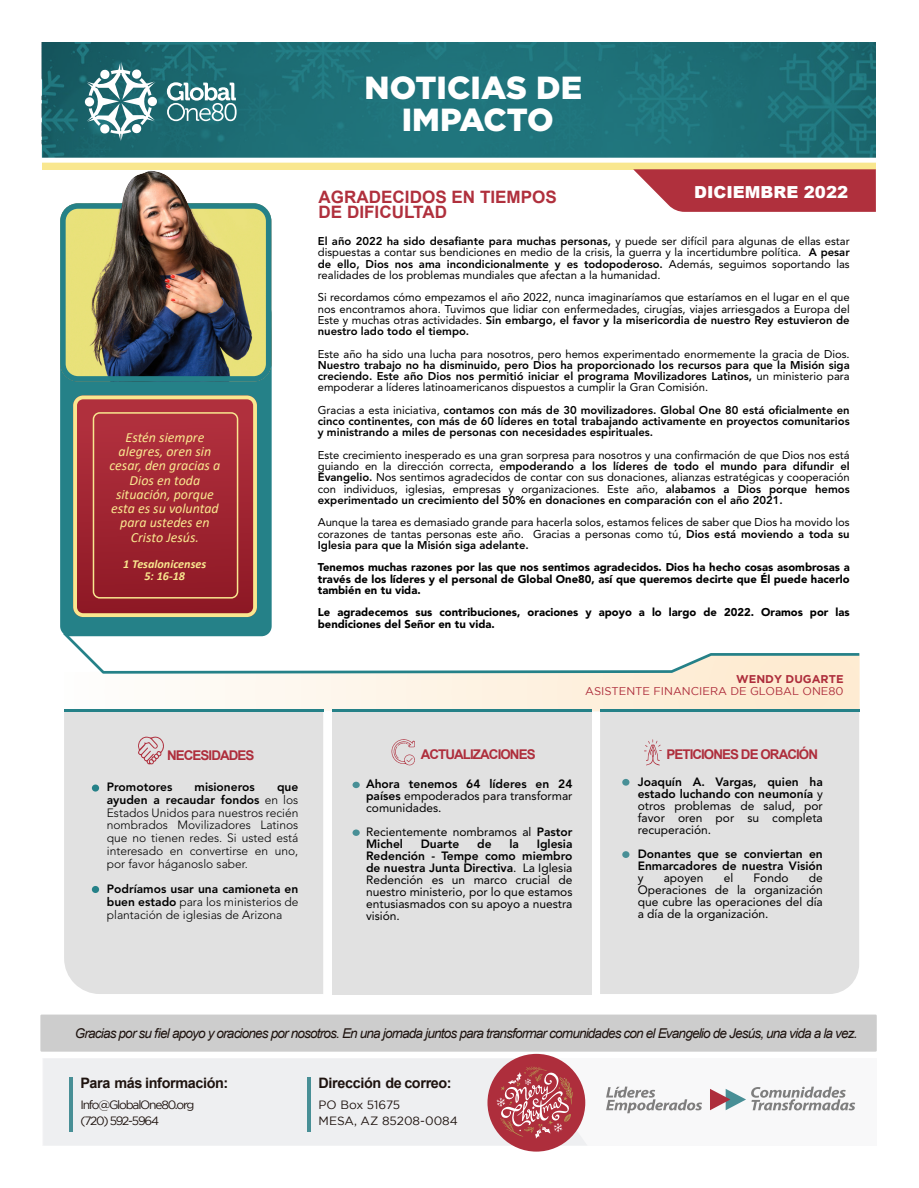
<style>
.page{position:relative;width:919px;height:1188px;background:#fff}
.page>*{position:absolute;margin:0;border:0;box-sizing:border-box;transform-origin:0 0}
.t1{font:900 31.95px/32px "Gotham";color:#fff;text-align:center}
.t2{font:700 17.1px "Arial";color:#b0303d}
.t3{font:900 16.65px "Arial";color:#fff}
.t4{font:700 14.4px "Arial";letter-spacing:-.025em;color:#1e130f}
.t5{font:italic 13.95px/14.2px "Calibri";color:#f9e78f;text-align:center}
.t6{font:italic 13.5px "Arial";letter-spacing:-.06em;color:#1e130f}
.t7{font:700 13.35px "Arial";letter-spacing:-.07em;color:#ae2e3c}
.t8{font:italic 700 12.15px/12.1px "Calibri";color:#f9e78f;text-align:center}
.t9{font:12px/12px "Avenir LT Std";color:#000;text-align:justify}
.t10{font:300 12px/12.8px "Avenir LT Std";color:#000;text-align:justify}
.t11{font:800 12px/12px "Avenir LT Std";color:#000}
.t12{font:12px/15.8px "Gotham";letter-spacing:-.1em;color:#1e130f}
.t13{font:12px/15.8px "Gotham";color:#1e130f}
.t14{font:11.25px/11.2px "Avenir LT Std";color:#000;text-align:justify}
.t15{font:800 11.25px/11.2px "Avenir LT Std";color:#000;text-align:justify}
.t16{font:900 11.25px/11.2px "Avenir LT Std";color:#000;text-align:justify}
.t17{font:11.25px "Gotham";color:#ae2e3c}
.t18{font:700 11.25px "Gotham";color:#ae2e3c}
.s1{font-weight:800}
.s2{font-weight:400}
</style>
<div class="page">
<img style="left:42px;top:42px;width:833px;height:116px">
<div style="left:42px;top:161px;width:833px;height:8px;background:#f9e78f"></div>
<div style="left:40px;top:1015px;width:836px;height:37px;background:#cdcdcd;border:2px solid #cdcdcd"></div>
<div style="left:42px;top:1059px;width:834px;height:87px;background:#f8f8f9"></div>
<div style="left:43px;top:1058px;width:543px;height:88px;background:#eeeff1"></div>
<hr style="left:307px;top:1077px;width:3px;height:54px;background:#488f96">
<hr style="left:69px;top:1077px;width:3px;height:54px;background:#488f96">
<svg style="left:710px;top:1087px;width:145px;height:23px"></svg>
<svg style="left:633px;top:169px;width:242px;height:43px;background:#b7444f"></svg>
<div style="left:60px;top:382px;width:211px;height:248px;background:#258188"></div>
<img style="left:60px;top:203px;width:211px;height:179px">
<img style="left:118px;top:170px;width:81px;height:73px">
<img style="left:195px;top:675px;width:664px;height:36px">
<div style="left:600px;top:711px;width:259px;height:283px;background:#e1e1e1"></div>
<svg style="left:61px;top:630px;width:799px;height:45px"></svg>
<svg style="left:73px;top:395px;width:184px;height:222px;background:#a9383b"></svg>
<svg style="left:606px;top:1087px;width:96px;height:26px"></svg>
<svg style="left:644px;top:739px;width:17px;height:26px"></svg>
<div style="left:0;top:158px;width:879px;height:5px;background:#fff"></div>
<div style="left:64px;top:711px;width:259px;height:283px;background:#e1e1e1"></div>
<div style="left:332px;top:709px;width:259px;height:285px;background:#e1e1e1"></div>
<svg style="left:391px;top:739px;width:24px;height:26px"></svg>
<div style="left:622px;top:779px;width:7px;height:7px;background:#488f96;border-radius:50%"></div>
<div style="left:622px;top:851px;width:7px;height:7px;background:#488f96;border-radius:50%"></div>
<div style="left:352px;top:782px;width:8px;height:6px;background:#488f96;border-radius:50%"></div>
<div style="left:352px;top:830px;width:8px;height:6px;background:#488f96;border-radius:50%"></div>
<div style="left:92px;top:785px;width:7px;height:7px;background:#258188;border-radius:50%"></div>
<div style="left:92px;top:886px;width:7px;height:7px;background:#258188;border-radius:50%"></div>
<svg style="left:138px;top:735px;width:26px;height:30px"></svg>
<hr style="left:64px;top:709px;width:259px;height:2px;background:#258188">
<hr style="left:332px;top:709px;width:259px;height:2px;background:#258188">
<hr style="left:600px;top:709px;width:259px;height:2px;background:#258188">
<div style="left:487px;top:1054px;width:98px;height:98px;background:#ae2e3c;border-radius:50%"></div>
<svg style="left:496px;top:1066px;width:76px;height:72px"></svg>
<svg style="left:86px;top:62px;width:70px;height:79px"></svg>
<svg style="left:167px;top:82px;width:69px;height:39px"></svg>
<h1 class="t1" style="left:364px;top:74px;width:219px">NOTICIAS DE<br>IMPACTO</h1>
<p class="t5" style="left:109px;top:431px;width:112px">Estén siempre alegres, oren sin cesar, den gracias a<br>Dios en toda situación, porque esta es su voluntad para ustedes en<br>Cristo Jesús.</p>
<p class="t8" style="left:123px;top:559px;width:84px">1 Tesalonicenses<br>5: 16-18</p>
<h2 class="t2" style="left:318px;top:190px;width:240px">AGRADECIDOS EN TIEMPOS</h2>
<h3 class="t3" style="left:694px;top:186px;width:155px">DICIEMBRE 2022</h3>
<h2 class="t2" style="left:318px;top:206px;width:130px">DE DIFICULTAD</h2>
<p class="t14" style="left:318px;top:237px;width:533px"><span class="s1">El año 2022 ha sido desafiante para muchas personas,</span> y puede ser difícil para algunas de ellas estar dispuestas a contar sus bendiciones en medio de la crisis, la guerra y la incertidumbre política. <span class="s1">A pesar de ello, Dios nos ama incondicionalmente y es todopoderoso.</span> Además, seguimos soportando las realidades de los problemas mundiales que afectan a la humanidad.</p>
<p class="t14" style="left:318px;top:293px;width:533px">Si recordamos cómo empezamos el año 2022, nunca imaginaríamos que estaríamos en el lugar en el que nos encontramos ahora. Tuvimos que lidiar con enfermedades, cirugías, viajes arriesgados a Europa del Este y muchas otras actividades. <span class="s1">Sin embargo, el favor y la misericordia de nuestro Rey estuvieron de nuestro lado todo el tiempo.</span></p>
<p class="t14" style="left:318px;top:349px;width:533px">Este año ha sido una lucha para nosotros, pero hemos experimentado enormemente la gracia de Dios.</p>
<p class="t15" style="left:318px;top:360px;width:533px">Nuestro trabajo no ha disminuido, pero Dios ha proporcionado los recursos para que la Misión siga creciendo. Este año Dios nos permitió iniciar el programa Movilizadores Latinos, <span class="s2">un ministerio para empoderar a líderes latinoamericanos dispuestos a cumplir la Gran Comisión.</span></p>
<p class="t15" style="left:318px;top:405px;width:533px"><span class="s2">Gracias a esta iniciativa,</span> contamos con más de 30 movilizadores. Global One 80 está oficialmente en cinco continentes, con más de 60 líderes en total trabajando activamente en proyectos comunitarios y ministrando a miles de personas con necesidades espirituales.</p>
<p class="t14" style="left:318px;top:450px;width:533px">Este crecimiento inesperado es una gran sorpresa para nosotros y una confirmación de que Dios nos está guiando en la dirección correcta, e<span class="s1">mpoderando a los líderes de todo el mundo para difundir el Evangelio.</span> Nos sentimos agradecidos de contar con sus donaciones, alianzas estratégicas y cooperación con individuos, iglesias, empresas y organizaciones. Este año, <span class="s1">alabamos a Dios porque hemos experimentado un crecimiento del 50% en donaciones en comparación con el año 2021.</span></p>
<p class="t14" style="left:318px;top:518px;width:533px">Aunque la tarea es demasiado grande para hacerla solos, estamos felices de saber que Dios ha movido los corazones de tantas personas este año. Gracias a personas como tú, <span class="s1">Dios está moviendo a toda su Iglesia para que la Misión siga adelante.</span></p>
<p class="t16" style="left:318px;top:563px;width:533px">Tenemos muchas razones por las que nos sentimos agradecidos. Dios ha hecho cosas asombrosas a través de los líderes y el personal de Global One80, así que queremos decirte que Él puede hacerlo también en tu vida.</p>
<p class="t16" style="left:318px;top:608px;width:533px">Le agradecemos sus contribuciones, oraciones y apoyo a lo largo de 2022. Oramos por las bendiciones del Señor en tu vida.</p>
<p class="t18" style="left:736px;top:674px;width:109px">WENDY DUGARTE</p>
<p class="t17" style="left:585px;top:687px;width:260px">ASISTENTE FINANCIERA DE GLOBAL ONE80</p>
<p class="t7" style="left:167px;top:750px;width:89px">NECESIDADES</p>
<p class="t11" style="left:107px;top:782px;width:67px">Promotores</p>
<p class="t11" style="left:194px;top:782px;width:62px">misioneros</p>
<p class="t10" style="left:107px;top:782px;width:193px;text-indent:170px"><span class="s1">que ayuden a recaudar fondos</span> en los Estados Unidos para nuestros recién nombrados Movilizadores Latinos que no tienen redes. Si usted está interesado en convertirse en uno, por favor háganoslo saber.</p>
<p class="t10" style="left:107px;top:884px;width:193px"><span class="s1">Podríamos usar una camioneta en buen estado</span> para los ministerios de plantación de iglesias de Arizona</p>
<p class="t7" style="left:420px;top:749px;width:116px">ACTUALIZACIONES</p>
<p class="t9" style="left:366px;top:779px;width:208px"><span class="s1">Ahora tenemos 64 líderes en 24 países</span> empoderados para transformar comunidades.</p>
<p class="t9" style="left:366px;top:827px;width:208px">Recientemente nombramos al <span class="s1">Pastor<br>Michel</span></p>
<p class="t9" style="left:366px;top:839px;width:208px;text-indent:170px"><span class="s1">Iglesia Redención - Tempe como miembro de nuestra Junta Directiva</span>. La Iglesia Redención es un marco crucial de nuestro ministerio, por lo que estamos entusiasmados con su apoyo a nuestra visión.</p>
<p class="t11" style="left:420px;top:839px;width:40px">Duarte</p>
<p class="t11" style="left:477px;top:839px;width:16px">de</p>
<p class="t11" style="left:509px;top:839px;width:11px">la</p>
<p class="t7" style="left:666px;top:749px;width:153px">PETICIONES DE ORACIÓN</p>
<p class="t9" style="left:637px;top:777px;width:186px"><span class="s1">Joaquín A. Vargas, quien ha estado luchando con neumonía</span> y otros problemas de salud, por favor oren por su completa recuperación.</p>
<p class="t11" style="left:637px;top:849px;width:186px">Donantes que se conviertan en<br>Enmarcadores de nuestra Visión</p>
<p class="t9" style="left:637px;top:873px;width:7px">y</p>
<p class="t9" style="left:663px;top:873px;width:41px">apoyen</p>
<p class="t9" style="left:723px;top:873px;width:11px">el</p>
<p class="t9" style="left:753px;top:873px;width:36px">Fondo</p>
<p class="t9" style="left:637px;top:873px;width:186px;text-indent:171px">de Operaciones de la organización que cubre las operaciones del día a día de la organización.</p>
<p class="t6" style="left:75px;top:1029px;width:784px">Gracias por su fiel apoyo y oraciones por nosotros. En una jornada juntos para transformar comunidades con el Evangelio de Jesús, una vida a la vez.</p>
<p class="t4" style="left:80px;top:1078px;width:149px">Para más información:</p>
<p class="t4" style="left:318px;top:1077px;width:135px">Dirección de correo:</p>
<p class="t12" style="left:80px;top:1098px;width:115px">Info@GlobalOne80.org (720) 592-5964</p>
<p class="t13" style="left:318px;top:1098px;width:141px">PO Box 51675<br>MESA, AZ 85208-0084</p>
</div>
